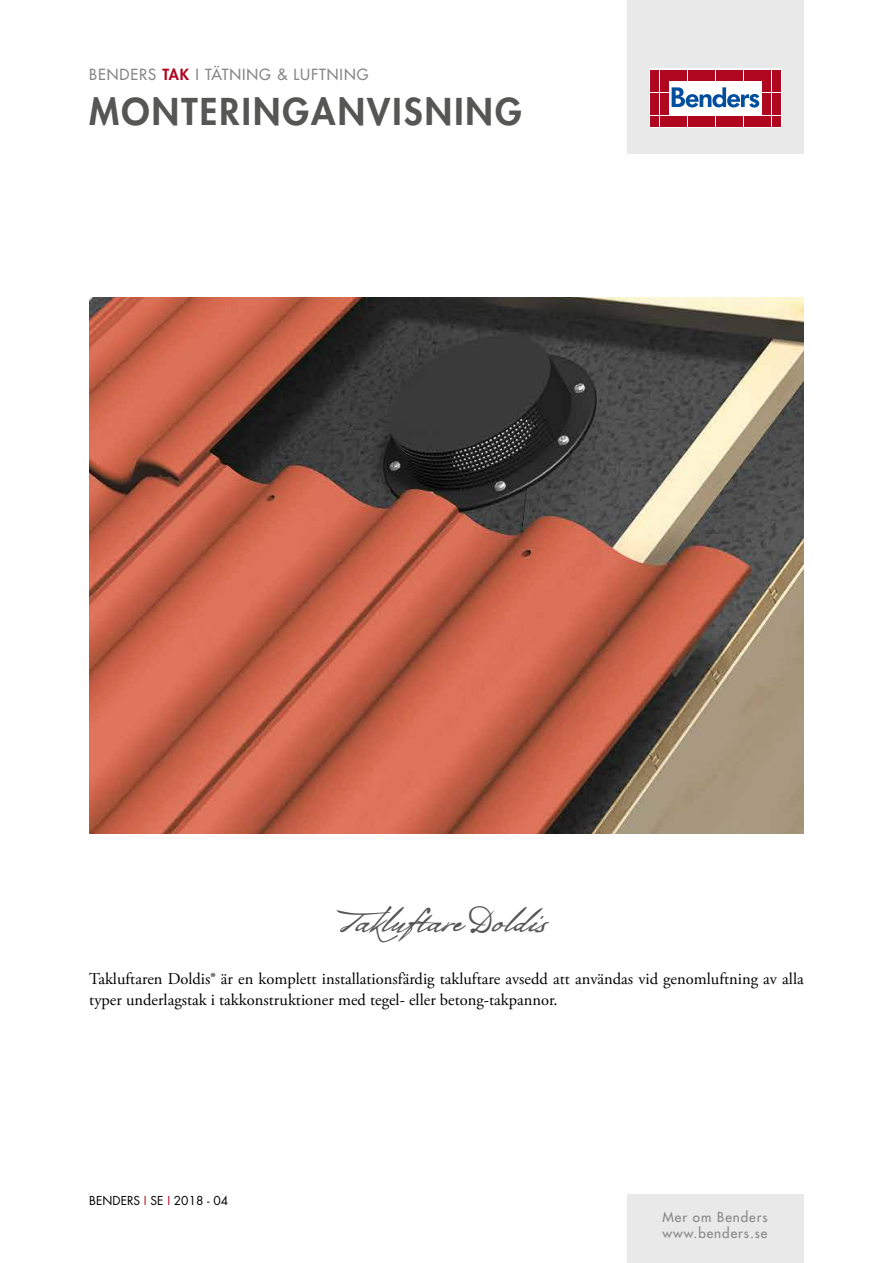
<style>
.page{position:relative;width:893px;height:1263px;background:#fff}
.page>*{position:absolute;margin:0;border:0;box-sizing:border-box;transform-origin:0 0}
.t1{font:800 36px "Futura Std";letter-spacing:.06em;color:#565655}
.t2{font:33px "Bolivar";letter-spacing:.005em;color:#565655}
.t3{font:16.5px/21px "Adobe Garamond Pro";color:#000}
.t4{font:500 15px "Futura Std";letter-spacing:.06em;color:#868786}
.t5{font:500 13.5px/16.2px "Futura Std";letter-spacing:.07em;color:#868786}
.t6{font:12px "Futura Std";color:#000}
.s1{font-weight:800;color:#ae071f}
.s2{color:#ae071f}
</style>
<div class="page">
<div style="left:627px;top:0;width:177px;height:153px;background:#e9e9e9"></div>
<svg style="left:649px;top:69px;width:132px;height:59px;background:#eac2c8"></svg>
<div style="left:651px;top:70px;width:8px;height:10px;background:#ae071f"></div>
<div style="left:660px;top:70px;width:8px;height:10px;background:#ae071f"></div>
<div style="left:651px;top:81px;width:8px;height:11px;background:#ae071f"></div>
<div style="left:660px;top:81px;width:8px;height:11px;background:#ae071f"></div>
<div style="left:651px;top:93px;width:8px;height:10px;background:#ae071f"></div>
<div style="left:660px;top:93px;width:8px;height:10px;background:#ae071f"></div>
<div style="left:651px;top:104px;width:8px;height:11px;background:#ae071f"></div>
<div style="left:660px;top:104px;width:8px;height:11px;background:#ae071f"></div>
<div style="left:651px;top:116px;width:8px;height:10px;background:#ae071f"></div>
<div style="left:660px;top:116px;width:8px;height:10px;background:#ae071f"></div>
<div style="left:669px;top:70px;width:8px;height:10px;background:#ae071f"></div>
<div style="left:679px;top:70px;width:8px;height:10px;background:#ae071f"></div>
<div style="left:688px;top:70px;width:8px;height:10px;background:#ae071f"></div>
<div style="left:697px;top:70px;width:9px;height:10px;background:#ae071f"></div>
<div style="left:707px;top:70px;width:8px;height:10px;background:#ae071f"></div>
<div style="left:716px;top:70px;width:8px;height:10px;background:#ae071f"></div>
<div style="left:725px;top:70px;width:9px;height:10px;background:#ae071f"></div>
<div style="left:735px;top:70px;width:8px;height:10px;background:#ae071f"></div>
<div style="left:744px;top:70px;width:8px;height:10px;background:#ae071f"></div>
<div style="left:753px;top:70px;width:9px;height:10px;background:#ae071f"></div>
<div style="left:669px;top:116px;width:8px;height:10px;background:#ae071f"></div>
<div style="left:679px;top:116px;width:8px;height:10px;background:#ae071f"></div>
<div style="left:688px;top:116px;width:8px;height:10px;background:#ae071f"></div>
<div style="left:697px;top:116px;width:9px;height:10px;background:#ae071f"></div>
<div style="left:707px;top:116px;width:8px;height:10px;background:#ae071f"></div>
<div style="left:716px;top:116px;width:8px;height:10px;background:#ae071f"></div>
<div style="left:725px;top:116px;width:9px;height:10px;background:#ae071f"></div>
<div style="left:735px;top:116px;width:8px;height:10px;background:#ae071f"></div>
<div style="left:744px;top:116px;width:8px;height:10px;background:#ae071f"></div>
<div style="left:753px;top:116px;width:9px;height:10px;background:#ae071f"></div>
<div style="left:763px;top:70px;width:8px;height:10px;background:#ae071f"></div>
<div style="left:772px;top:70px;width:8px;height:10px;background:#ae071f"></div>
<div style="left:763px;top:81px;width:8px;height:11px;background:#ae071f"></div>
<div style="left:772px;top:81px;width:8px;height:11px;background:#ae071f"></div>
<div style="left:763px;top:93px;width:8px;height:10px;background:#ae071f"></div>
<div style="left:772px;top:93px;width:8px;height:10px;background:#ae071f"></div>
<div style="left:763px;top:104px;width:8px;height:11px;background:#ae071f"></div>
<div style="left:772px;top:104px;width:8px;height:11px;background:#ae071f"></div>
<div style="left:763px;top:116px;width:8px;height:10px;background:#ae071f"></div>
<div style="left:772px;top:116px;width:8px;height:10px;background:#ae071f"></div>
<svg style="left:672px;top:87px;width:87px;height:21px;background:#8fb1d4"></svg>
<div style="left:627px;top:1195px;width:177px;height:68px;background:#e9e9e9"></div>
<img style="left:90px;top:298px;width:714px;height:535px">
<p class="t4" style="left:89px;top:65px;width:281px">BENDERS <span class="s1">TAK</span> I TÄTNING &amp; LUFTNING</p>
<h1 class="t1" style="left:89px;top:89px;width:434px">MONTERINGANVISNING</h1>
<h2 class="t2" style="left:345px;top:901px;width:204px">Takluftare Doldis</h2>
<p class="t3" style="left:89px;top:968px;width:716px">Takluftaren Doldis® är en komplett installationsfärdig takluftare avsedd att användas vid genomluftning av alla typer underlagstak i takkonstruktioner med tegel- eller betong-takpannor.</p>
<p class="t6" style="left:89px;top:1193px;width:140px">BENDERS <span class="s2">I</span> SE <span class="s2">I</span> 2018 - 04</p>
<p class="t5" style="left:662px;top:1209px;width:107px">Mer om Benders www.benders.se</p>
</div>
